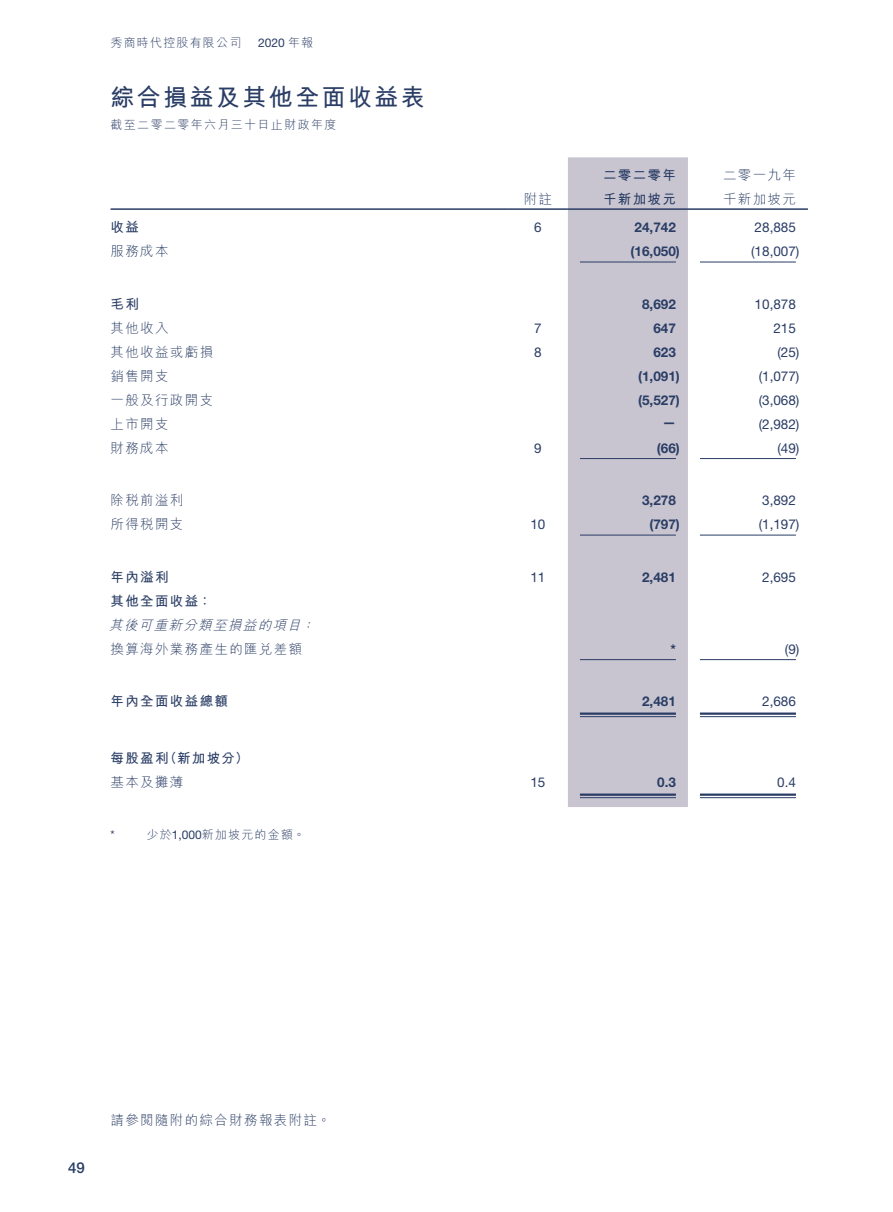
<style>
.page{position:relative;width:893px;height:1212px;background:#fff}
.page>*{position:absolute;margin:0;border:0;box-sizing:border-box;transform-origin:0 0}
.t1{font:700 24px "M Hei HK";letter-spacing:.1em;color:#2a3d65}
.t2{font:500 15px "Helvetica Neue LT Std";color:#2a3d65}
._01_Body_Text{font:13.5px "Helvetica Neue LT Std";color:#2a3d65}
._01_Body_Text-2{font:700 13.5px "Helvetica Neue LT Std";color:#2a3d65}
._15_Table_Stub{font:300 13.5px "M Hei HK";letter-spacing:.1em;color:#2a3d65}
._15_Table_Stub-2{font:700 13.5px "M Hei HK";letter-spacing:.1em;color:#2a3d65}
._01_Body_Text-3{font:300 13.5px "M Hei HK";letter-spacing:.1em;color:#2a3d65}
._15_Table_Stub-3{font:italic 300 13.5px "M Hei HK";color:#2a3d65}
._01_Body_Text-4{font:700 13.5px "M Hei HK";letter-spacing:.1em;color:#2a3d65}
._02_Note_Text{font:300 12px "M Hei HK";letter-spacing:.105em;color:#2a3d65}
._02_Note_Text-2{font:12px "Helvetica Neue LT Std";color:#2a3d65}
.s1{font-family:"M Hei HK";font-weight:300}
.s2{font-family:"Helvetica Neue LT Std";font-weight:400}
</style>
<div class="page">
<div style="left:568px;top:157px;width:120px;height:650px;background:#c8c5d0"></div>
<hr style="left:111px;top:208px;width:397px;height:2px;background:#2a3d65">
<hr style="left:508px;top:208px;width:60px;height:2px;background:#2a3d65">
<hr style="left:568px;top:208px;width:120px;height:2px;background:#2a3d65">
<hr style="left:688px;top:208px;width:120px;height:2px;background:#2a3d65">
<hr style="left:580px;top:262px;width:96px;height:1px;background:#2a3d65">
<hr style="left:700px;top:262px;width:96px;height:1px;background:#2a3d65">
<hr style="left:580px;top:458px;width:96px;height:1px;background:#2a3d65">
<hr style="left:700px;top:458px;width:96px;height:1px;background:#2a3d65">
<hr style="left:580px;top:535px;width:96px;height:1px;background:#2a3d65">
<hr style="left:700px;top:535px;width:96px;height:1px;background:#2a3d65">
<hr style="left:580px;top:659px;width:96px;height:1px;background:#2a3d65">
<hr style="left:700px;top:659px;width:96px;height:1px;background:#2a3d65">
<hr style="left:580px;top:712px;width:96px;height:3px;background:#2a3d65">
<hr style="left:580px;top:716px;width:96px;height:1px;background:#2a3d65">
<hr style="left:700px;top:712px;width:96px;height:3px;background:#2a3d65">
<hr style="left:700px;top:716px;width:96px;height:1px;background:#2a3d65">
<hr style="left:580px;top:793px;width:96px;height:3px;background:#2a3d65">
<hr style="left:580px;top:797px;width:96px;height:1px;background:#2a3d65">
<hr style="left:700px;top:793px;width:96px;height:3px;background:#2a3d65">
<hr style="left:700px;top:797px;width:96px;height:1px;background:#2a3d65">
<p class="_02_Note_Text" style="left:111px;top:34px;width:132px">秀商時代控股有限公司</p>
<p class="_02_Note_Text-2" style="left:258px;top:35px;width:57px">2020 <span class="s1">年報</span></p>
<h1 class="t1" style="left:111px;top:80px;width:316px">綜合損益及其他全面收益表</h1>
<p class="_02_Note_Text" style="left:111px;top:116px;width:227px">截至二零二零年六月三十日止財政年度</p>
<p class="_15_Table_Stub-2" style="left:111px;top:217px;width:30px">收益</p>
<p class="_15_Table_Stub" style="left:111px;top:242px;width:60px">服務成本</p>
<p class="_15_Table_Stub-2" style="left:111px;top:294px;width:30px">毛利</p>
<p class="_15_Table_Stub" style="left:111px;top:318px;width:60px">其他收入</p>
<p class="_15_Table_Stub" style="left:111px;top:342px;width:104px">其他收益或虧損</p>
<p class="_15_Table_Stub" style="left:111px;top:366px;width:60px">銷售開支</p>
<p class="_15_Table_Stub" style="left:111px;top:390px;width:104px">一般及行政開支</p>
<p class="_15_Table_Stub" style="left:111px;top:414px;width:60px">上市開支</p>
<p class="_15_Table_Stub" style="left:111px;top:438px;width:60px">財務成本</p>
<p class="_15_Table_Stub" style="left:111px;top:491px;width:74px">除稅前溢利</p>
<p class="_15_Table_Stub" style="left:111px;top:515px;width:74px">所得稅開支</p>
<p class="_15_Table_Stub-2" style="left:111px;top:567px;width:60px">年內溢利</p>
<p class="_15_Table_Stub-2" style="left:111px;top:591px;width:103px">其他全面收益：</p>
<p class="_15_Table_Stub-3" style="left:109px;top:615px;width:198px">其後可重新分類至損益的項目</p>
<p class="_15_Table_Stub-3" style="left:301px;top:615px;width:20px">：</p>
<p class="_15_Table_Stub" style="left:111px;top:639px;width:193px">換算海外業務產生的匯兌差額</p>
<p class="_15_Table_Stub-2" style="left:111px;top:691px;width:119px">年內全面收益總額</p>
<p class="_15_Table_Stub-2" style="left:111px;top:748px;width:60px">每股盈利</p>
<p class="_15_Table_Stub-2" style="left:164px;top:748px;width:87px">（新加坡分(</p>
<p class="_15_Table_Stub" style="left:111px;top:773px;width:74px">基本及攤薄</p>
<p class="_02_Note_Text" style="left:147px;top:826px;width:160px">少於<span class="s2">1,000</span>新加坡元的金額。</p>
<p class="_02_Note_Text-2" style="left:111px;top:827px;width:6px">*</p>
<p class="_01_Body_Text-4" style="left:603px;top:165px;width:74px">二零二零年</p>
<p class="_01_Body_Text-3" style="left:723px;top:165px;width:74px">二零一九年</p>
<p class="_01_Body_Text-3" style="left:524px;top:189px;width:30px">附註</p>
<p class="_01_Body_Text-4" style="left:603px;top:189px;width:74px">千新加坡元</p>
<p class="_01_Body_Text-3" style="left:723px;top:189px;width:74px">千新加坡元</p>
<p class="_01_Body_Text" style="left:534px;top:219px;width:9px">6</p>
<p class="_01_Body_Text-2" style="left:635px;top:219px;width:43px">24,742</p>
<p class="_01_Body_Text" style="left:755px;top:219px;width:43px">28,885</p>
<p class="_01_Body_Text-2" style="left:631px;top:243px;width:51px">)16,050(</p>
<p class="_01_Body_Text" style="left:751px;top:243px;width:50px">)18,007(</p>
<p class="_01_Body_Text-2" style="left:642px;top:295px;width:35px">8,692</p>
<p class="_01_Body_Text" style="left:755px;top:296px;width:43px">10,878</p>
<p class="_01_Body_Text" style="left:534px;top:320px;width:9px">7</p>
<p class="_01_Body_Text-2" style="left:653px;top:319px;width:24px">647</p>
<p class="_01_Body_Text" style="left:773px;top:320px;width:24px">215</p>
<p class="_01_Body_Text" style="left:534px;top:344px;width:9px">8</p>
<p class="_01_Body_Text-2" style="left:653px;top:343px;width:24px">623</p>
<p class="_01_Body_Text" style="left:777px;top:344px;width:24px">)25(</p>
<p class="_01_Body_Text-2" style="left:638px;top:367px;width:43px">)1,091(</p>
<p class="_01_Body_Text" style="left:759px;top:368px;width:42px">)1,077(</p>
<p class="_01_Body_Text-2" style="left:638px;top:391px;width:43px">)5,527(</p>
<p class="_01_Body_Text" style="left:759px;top:392px;width:42px">)3,068(</p>
<p class="_01_Body_Text-2" style="left:662px;top:414px;width:15px">—</p>
<p class="_01_Body_Text" style="left:759px;top:416px;width:42px">)2,982(</p>
<p class="_01_Body_Text" style="left:534px;top:440px;width:9px">9</p>
<p class="_01_Body_Text-2" style="left:657px;top:439px;width:25px">)66(</p>
<p class="_01_Body_Text" style="left:777px;top:440px;width:24px">)49(</p>
<p class="_01_Body_Text-2" style="left:642px;top:492px;width:35px">3,278</p>
<p class="_01_Body_Text" style="left:762px;top:492px;width:35px">3,892</p>
<p class="_01_Body_Text" style="left:530px;top:516px;width:17px">10</p>
<p class="_01_Body_Text-2" style="left:649px;top:516px;width:32px">)797(</p>
<p class="_01_Body_Text" style="left:759px;top:516px;width:42px">)1,197(</p>
<p class="_01_Body_Text" style="left:530px;top:569px;width:17px">11</p>
<p class="_01_Body_Text-2" style="left:642px;top:569px;width:35px">2,481</p>
<p class="_01_Body_Text" style="left:762px;top:569px;width:35px">2,695</p>
<p class="_01_Body_Text-2" style="left:670px;top:641px;width:7px">*</p>
<p class="_01_Body_Text" style="left:785px;top:641px;width:16px">(9)</p>
<p class="_01_Body_Text-2" style="left:642px;top:693px;width:35px">2,481</p>
<p class="_01_Body_Text" style="left:762px;top:693px;width:35px">2,686</p>
<p class="_01_Body_Text" style="left:530px;top:774px;width:17px">15</p>
<p class="_01_Body_Text-2" style="left:657px;top:774px;width:20px">0.3</p>
<p class="_01_Body_Text" style="left:777px;top:774px;width:20px">0.4</p>
<p class="t2" style="left:68px;top:1159px;width:18px">49</p>
<p class="_01_Body_Text-3" style="left:111px;top:1111px;width:222px">請參閱隨附的綜合財務報表附註。</p>
</div>
